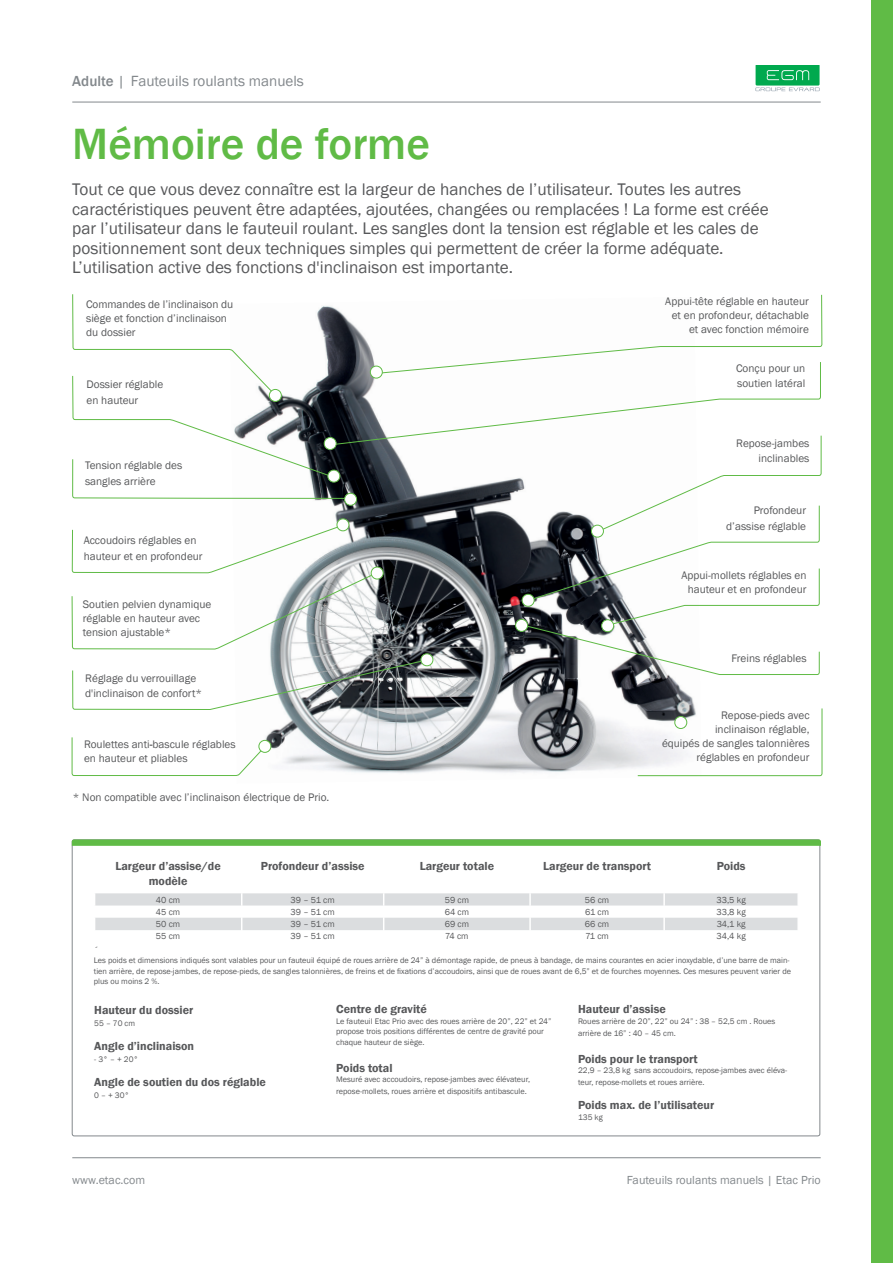
<style>
.page{position:relative;width:893px;height:1263px;background:#fff}
.page>*{position:absolute;margin:0;border:0;box-sizing:border-box;transform-origin:0 0}
.t1{font:500 45px "Franklin Gothic";color:#60bb46}
.t2{font:17.25px/19.5px "Franklin Gothic";color:#57585a}
.t3{font:15.15px "Franklin Gothic";color:#83888c}
.t4{font:600 12px/15px "Franklin Gothic";color:#57585a;text-align:center}
.t5{font:12px "Franklin Gothic";color:#83888c}
.t6{font:11.25px/14.2px "Franklin Gothic";color:#57585a}
.t7{font:9px "Franklin Gothic";color:#57585a}
.t8{font:8.25px/10.5px "Franklin Gothic";color:#57585a}
.s1{font-weight:500;font-size:15px}
.s2{font-size:15px}
.s3{font-weight:500}
</style>
<div class="page">
<img style="left:317px;top:306px;width:384px;height:471px">
<hr style="left:72px;top:102px;width:749px;height:1px;background:#83888c">
<hr style="left:72px;top:1157px;width:749px;height:1px;background:#83888c">
<svg style="left:755px;top:65px;width:65px;height:26px;background:#44bd7c"></svg>
<div style="left:872px;top:0;width:21px;height:1263px;background:#60bb46"></div>
<svg style="left:428px;top:893px;width:370px;height:37px"></svg>
<svg style="left:428px;top:839px;width:393px;height:7px;background:#68bb51"></svg>
<svg style="left:72px;top:294px;width:171px;height:67px"></svg>
<svg style="left:376px;top:294px;width:447px;height:67px"></svg>
<svg style="left:637px;top:708px;width:186px;height:68px"></svg>
<svg style="left:72px;top:675px;width:356px;height:422px"></svg>
<svg style="left:72px;top:361px;width:750px;height:314px"></svg>
<div style="left:345px;top:493px;width:12px;height:12px;background:#fff;border-radius:50%"></div>
<div style="left:344px;top:493px;width:13px;height:13px;border:1px solid #60bb46;border-radius:50%"></div>
<div style="left:371px;top:567px;width:12px;height:12px;background:#fff;border-radius:50%"></div>
<div style="left:371px;top:567px;width:13px;height:12px;border:1px solid #60bb46;border-radius:50%"></div>
<div style="left:421px;top:654px;width:12px;height:12px;background:#fff;border-radius:50%"></div>
<div style="left:421px;top:653px;width:12px;height:13px;border:1px solid #60bb46;border-radius:50%"></div>
<div style="left:259px;top:740px;width:12px;height:12px;background:#fff;border-radius:50%"></div>
<div style="left:258px;top:740px;width:13px;height:13px;border:1px solid #60bb46;border-radius:50%"></div>
<div style="left:324px;top:437px;width:12px;height:12px;background:#fff;border-radius:50%"></div>
<div style="left:324px;top:437px;width:13px;height:13px;border:1px solid #60bb46;border-radius:50%"></div>
<div style="left:591px;top:525px;width:12px;height:12px;background:#fff;border-radius:50%"></div>
<div style="left:591px;top:525px;width:13px;height:12px;border:1px solid #60bb46;border-radius:50%"></div>
<div style="left:522px;top:594px;width:12px;height:12px;background:#fff;border-radius:50%"></div>
<div style="left:522px;top:594px;width:12px;height:13px;border:1px solid #60bb46;border-radius:50%"></div>
<div style="left:602px;top:620px;width:12px;height:12px;background:#fff;border-radius:50%"></div>
<div style="left:601px;top:619px;width:13px;height:13px;border:1px solid #60bb46;border-radius:50%"></div>
<div style="left:516px;top:619px;width:12px;height:12px;background:#fff;border-radius:50%"></div>
<div style="left:515px;top:619px;width:13px;height:13px;border:1px solid #60bb46;border-radius:50%"></div>
<div style="left:675px;top:716px;width:12px;height:12px;background:#fff;border-radius:50%"></div>
<div style="left:674px;top:716px;width:13px;height:13px;border:1px solid #60bb46;border-radius:50%"></div>
<div style="left:370px;top:366px;width:12px;height:12px;background:#fff;border-radius:50%"></div>
<div style="left:370px;top:366px;width:13px;height:12px;border:1px solid #60bb46;border-radius:50%"></div>
<h3 class="t3" style="left:72px;top:71px;width:233px"><span class="s1">Adulte</span> <span class="s2">|</span> Fauteuils roulants manuels</h3>
<h1 class="t1" style="left:72px;top:116px;width:359px">Mémoire de forme</h1>
<p class="t2" style="left:72px;top:180px;width:698px">Tout ce que vous devez connaître est la largeur de hanches de l’utilisateur. Toutes les autres caractéristiques peuvent être adaptées, ajoutées, changées ou remplacées ! La forme est créée par l’utilisateur dans le fauteuil roulant. Les sangles dont la tension est réglable et les cales de positionnement sont deux techniques simples qui permettent de créer la forme adéquate.<br>L’utilisation active des fonctions d'inclinaison est importante.</p>
<h3 class="t6" style="left:86px;top:297px;width:149px">Commandes de l’inclinaison du siège et fonction d’inclinaison du dossier</h3>
<h3 class="t6" style="left:665px;top:294px;width:145px;text-align:right">Appui-tête réglable en hauteur et en profondeur, détachable et avec fonction mémoire</h3>
<h3 class="t6" style="left:87px;top:377px;width:78px;line-height:15.8px">Dossier réglable en hauteur</h3>
<h3 class="t6" style="left:85px;top:458px;width:99px;line-height:15.8px">Tension réglable des sangles arrière</h3>
<h3 class="t6" style="left:84px;top:532px;width:120px;line-height:15.8px">Accoudoirs réglables en hauteur et en profondeur</h3>
<h3 class="t6" style="left:83px;top:597px;width:130px">Soutien pelvien dynamique réglable en hauteur avec tension ajustable*</h3>
<h3 class="t6" style="left:85px;top:670px;width:118px;line-height:15.8px">Réglage du verrouillage d'inclinaison de confort*</h3>
<h3 class="t6" style="left:84px;top:737px;width:153px">Roulettes anti<span class="s3">-</span>bascule réglables en hauteur et pliables</h3>
<h3 class="t6" style="left:73px;top:790px;width:258px">* Non compatible avec l’inclinaison électrique de Prio.</h3>
<h3 class="t6" style="left:736px;top:362px;width:71px">Conçu pour un soutien latéral</h3>
<h3 class="t6" style="left:736px;top:435px;width:75px;line-height:15.8px;text-align:right">Repose-jambes inclinables</h3>
<h3 class="t6" style="left:726px;top:503px;width:81px;line-height:15.8px;text-align:right">Profondeur d’assise réglable</h3>
<h3 class="t6" style="left:681px;top:568px;width:127px;text-align:center">Appui-mollets réglables en hauteur et en profondeur</h3>
<h3 class="t6" style="left:732px;top:651px;width:76px">Freins réglables</h3>
<h3 class="t6" style="left:662px;top:708px;width:149px;text-align:right">Repose-pieds avec<br>inclinaison réglable,<br>équipés de sangles talonnières réglables en profondeur</h3>
<h3 class="t4" style="left:115px;top:858px;width:107px">Largeur d’assise/de modèle</h3>
<h3 class="t4" style="left:261px;top:859px;width:105px">Profondeur d’assise</h3>
<h3 class="t4" style="left:420px;top:859px;width:76px">Largeur totale</h3>
<h3 class="t4" style="left:543px;top:859px;width:109px">Largeur de transport</h3>
<h3 class="t4" style="left:717px;top:859px;width:30px">Poids</h3>
<p class="t7" style="left:156px;top:894px;width:26px">40 cm</p>
<p class="t7" style="left:291px;top:894px;width:46px">39 – 51 cm</p>
<p class="t7" style="left:445px;top:894px;width:26px">59 cm</p>
<p class="t7" style="left:585px;top:894px;width:26px">56 cm</p>
<p class="t7" style="left:716px;top:894px;width:31px">33,5 kg</p>
<p class="t7" style="left:156px;top:906px;width:26px">45 cm</p>
<p class="t7" style="left:291px;top:906px;width:46px">39 – 51 cm</p>
<p class="t7" style="left:445px;top:906px;width:26px">64 cm</p>
<p class="t7" style="left:585px;top:906px;width:25px">61 cm</p>
<p class="t7" style="left:716px;top:906px;width:31px">33,8 kg</p>
<p class="t7" style="left:156px;top:918px;width:26px">50 cm</p>
<p class="t7" style="left:291px;top:918px;width:46px">39 – 51 cm</p>
<p class="t7" style="left:445px;top:918px;width:26px">69 cm</p>
<p class="t7" style="left:585px;top:918px;width:26px">66 cm</p>
<p class="t7" style="left:717px;top:918px;width:31px">34,1 kg</p>
<p class="t7" style="left:156px;top:931px;width:26px">55 cm</p>
<p class="t7" style="left:291px;top:931px;width:46px">39 – 51 cm</p>
<p class="t7" style="left:445px;top:931px;width:25px">74 cm</p>
<p class="t7" style="left:585px;top:931px;width:25px">71 cm</p>
<p class="t7" style="left:716px;top:931px;width:31px">34,4 kg</p>
<p class="t7" style="left:94px;top:944px;width:6px">´</p>
<p class="t8" style="left:94px;top:955px;width:699px">Les poids et dimensions indiqués sont valables pour un fauteuil équipé de roues arrière de 24” à démontage rapide, de pneus à bandage, de mains courantes en acier inoxydable, d’une barre de main&shy;tien arrière, de repose-jambes, de repose-pieds, de sangles talonnières, de freins et de fixations d’accoudoirs, ainsi que de roues avant de 6,5” et de fourches moyennes. Ces mesures peuvent varier de plus ou moins 2 %.</p>
<h3 class="t4" style="left:94px;top:1002px;width:101px">Hauteur du dossier</h3>
<p class="t8" style="left:94px;top:1018px;width:42px">55 – 70 cm</p>
<h3 class="t4" style="left:94px;top:1038px;width:101px">Angle d’inclinaison</h3>
<p class="t8" style="left:94px;top:1054px;width:46px">-3°–+20°</p>
<h3 class="t4" style="left:94px;top:1074px;width:173px">Angle de soutien du dos réglable</h3>
<p class="t8" style="left:94px;top:1090px;width:37px">0–+30°</p>
<h3 class="t4" style="left:336px;top:1002px;width:92px">Centre de gravité</h3>
<p class="t8" style="left:336px;top:1016px;width:217px">Le fauteuil Etac Prio avec des roues arrière de 20”, 22” et 24” propose trois positions différentes de centre de gravité pour chaque hauteur de siège.</p>
<h3 class="t4" style="left:336px;top:1060px;width:58px">Poids total</h3>
<p class="t8" style="left:336px;top:1073px;width:195px;line-height:12px">Mesuré avec accoudoirs, repose-jambes avec élévateur, repose-mollets, roues arrière et dispositifs antibascule.</p>
<h3 class="t4" style="left:578px;top:1002px;width:89px">Hauteur d’assise</h3>
<p class="t8" style="left:578px;top:1015px;width:199px;line-height:12px">Roues arrière de 20”, 22” ou 24” : 38 – 52,5 cm . Roues arrière de 16” : 40 – 45 cm.</p>
<h3 class="t4" style="left:578px;top:1051px;width:121px">Poids pour le transport</h3>
<p class="t8" style="left:578px;top:1064px;width:211px;line-height:12px">22,9 – 23,8 kg sans accoudoirs, repose-jambes avec éléva&shy;teur, repose-mollets et roues arrière.</p>
<h3 class="t4" style="left:578px;top:1098px;width:138px">Poids max. de l’utilisateur</h3>
<p class="t8" style="left:578px;top:1112px;width:26px">135 kg</p>
<h3 class="t5" style="left:72px;top:1173px;width:74px">www.etac.com</h3>
<h3 class="t5" style="left:627px;top:1173px;width:195px">Fauteuils roulants manuels | Etac Prio</h3>
</div>
